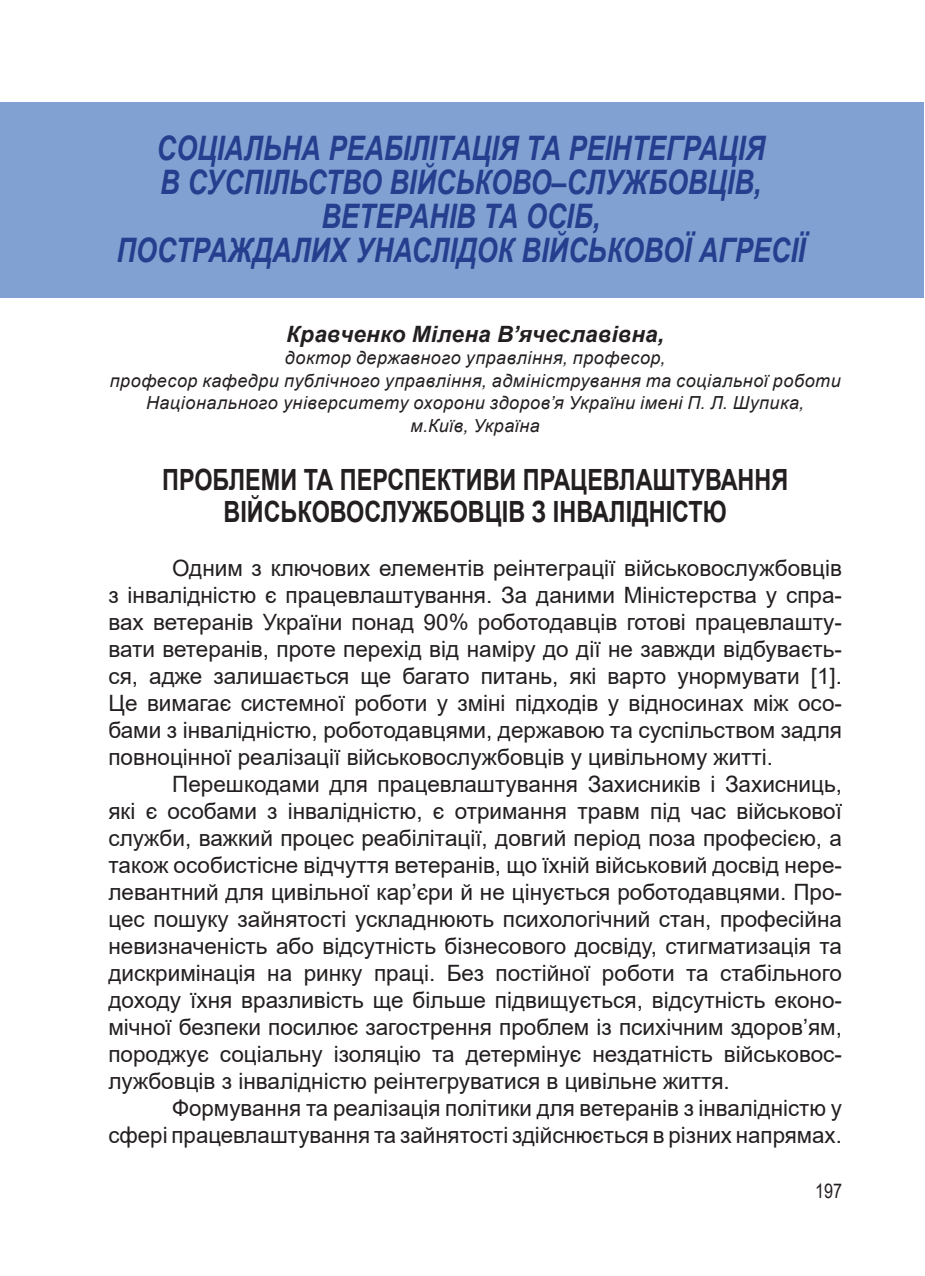
<style>
.page{position:relative;width:925px;height:1276px;background:#fff}
.page>*{position:absolute;margin:0;border:0;box-sizing:border-box;transform-origin:0 0}
.t1{font:italic 700 33.75px/33.8px "Arial";color:#253f8e;text-align:center;scale:.8 1}
.t2{font:700 29.25px/31.5px "Arial";color:#231f20;text-align:center;scale:.8 1}
.t3{font:22.5px/27px "Arial";color:#231f20;text-align:justify}
.t4{font:italic 700 22.5px "Arial";letter-spacing:.01em;color:#231f20}
.t5{font:italic 18px/22.5px "Arial";letter-spacing:.03em;color:#231f20;text-align:center}
</style>
<div class="page">
<div style="left:0;top:102px;width:923px;height:195px;background:#81a1d3"></div>
<h1 class="t1" style="left:116px;top:133px;width:863px">СОЦІАЛЬНА РЕАБІЛІТАЦІЯ ТА РЕІНТЕГРАЦІЯ<br>В СУСПІЛЬСТВО ВІЙСЬКОВО–СЛУЖБОВЦІВ, ВЕТЕРАНІВ ТА ОСІБ,<br>ПОСТРАЖДАЛИХ УНАСЛІДОК ВІЙСЬКОВОЇ АГРЕСІЇ</h1>
<p class="t4" style="left:286px;top:319px;width:379px">Кравченко Мілена В’ячеславівна,</p>
<p class="t5" style="left:110px;top:347px;width:732px">доктор державного управління, професор,<br>професор кафедри публічного управління, адміністрування та соціальної роботи Національного університету охорони здоров’я України імені П. Л. Шупика,<br>м.Київ, Україна</p>
<h2 class="t2" style="left:162px;top:464px;width:784px">ПРОБЛЕМИ ТА ПЕРСПЕКТИВИ ПРАЦЕВЛАШТУВАННЯ<br>ВІЙСЬКОВОСЛУЖБОВЦІВ З ІНВАЛІДНІСТЮ</h2>
<p class="t3" style="left:108px;top:554px;width:735px;text-indent:64px">Одним з ключових елементів реінтеграції військовослужбовців з інвалідністю є працевлаштування. За даними Міністерства у спра&shy;вах ветеранів України понад 90% роботодавців готові працевлашту&shy;вати ветеранів, проте перехід від наміру до дії не завжди відбуваєть&shy;ся, адже залишається ще багато питань, які варто унормувати [1].<br>Це вимагає системної роботи у зміні підходів у відносинах між осо&shy;бами з інвалідністю, роботодавцями, державою та суспільством задля повноцінної реалізації військовослужбовців у цивільному житті.</p>
<p class="t3" style="left:108px;top:770px;width:735px;text-indent:64px">Перешкодами для працевлаштування Захисників і Захисниць, які є особами з інвалідністю, є отримання травм під час військової служби, важкий процес реабілітації, довгий період поза професією, а також особистісне відчуття ветеранів, що їхній військовий досвід нере&shy;левантний для цивільної кар’єри й не цінується роботодавцями. Про&shy;цес пошуку зайнятості ускладнюють психологічний стан, професійна невизначеність або відсутність бізнесового досвіду, стигматизація та дискримінація на ринку праці. Без постійної роботи та стабільного доходу їхня вразливість ще більше підвищується, відсутність еконо&shy;мічної безпеки посилює загострення проблем із психічним здоров’ям, породжує соціальну ізоляцію та детермінує нездатність військовос&shy;лужбовців з інвалідністю реінтегруватися в цивільне життя.</p>
<p class="t3" style="left:108px;top:1094px;width:735px;text-align:right">Формування та реалізація політики для ветеранів з інвалідністю у сфері працевлаштування та зайнятості здійснюється в різних напрямах.</p>
</div>
